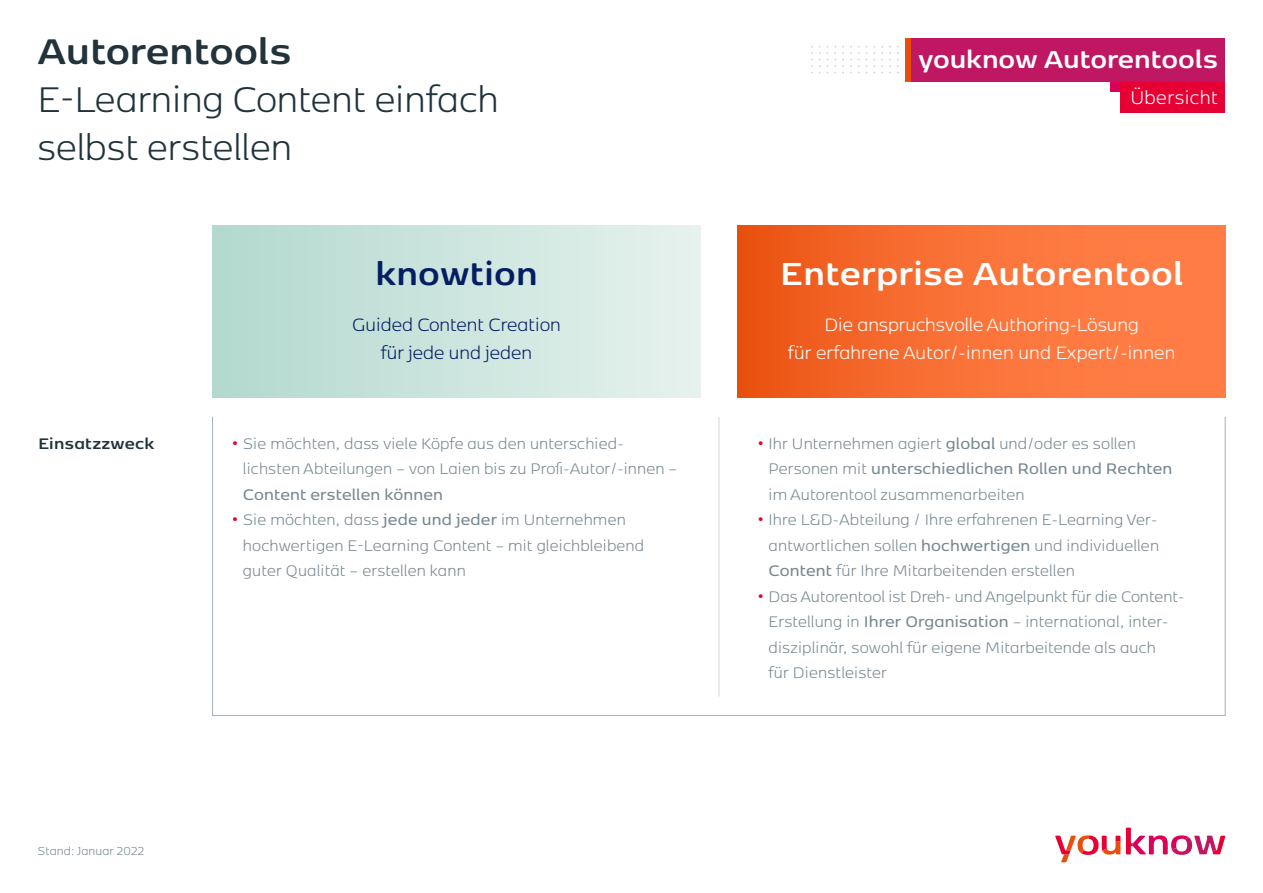
<style>
.page{position:relative;width:1263px;height:893px;background:#fff}
.page>*{position:absolute;margin:0;border:0;box-sizing:border-box;transform-origin:0 0}
.t1{font:300 42px "Kobenhavn Sans";color:#21333b}
.t2{font:700 42px "Kobenhavn Sans";letter-spacing:-.005em;color:#21333b}
._04-Fließtext_Tabell{font:700 37.5px "Kobenhavn Sans";letter-spacing:.01em;color:#fff}
._04-Fließtext_Tabell-2{font:700 37.5px "Kobenhavn Sans";letter-spacing:.01em;color:#041e62}
.t3{font:700 28.8px "Kobenhavn Sans";letter-spacing:-.005em;color:#fff}
.t4{font:300 21.6px "Kobenhavn Sans";letter-spacing:.02em;color:#fff}
._04-Fließtext_Tabell-3{font:300 21px/28.5px "Kobenhavn Sans";color:#fff;text-align:center}
._04-Fließtext_Tabell-4{font:300 21px/28.5px "Kobenhavn Sans";color:#041e62;text-align:center}
._04-Fließtext_Tabell-5{font:300 18px/25.5px "Kobenhavn Sans";letter-spacing:.01em;color:#778992}
._04-Fließtext_Tabell-6{font:700 18px "Kobenhavn Sans";letter-spacing:.01em;color:#21333b}
.paragraph-light-36pt{font:300 13.5px "Kobenhavn Sans";letter-spacing:.01em;color:#778992}
.s1{font-weight:800;font-size:24px;color:#e60033}
.s2{font-weight:600}
</style>
<div class="page">
<hr style="left:719px;top:417px;width:1px;height:279px;background:#d0d8dd">
<div style="left:1110px;top:82px;width:11px;height:10px;background:#db0059"></div>
<div style="left:911px;top:38px;width:314px;height:44px;background:#bf1761"></div>
<div style="left:906px;top:38px;width:5px;height:44px;background:#e84f0d"></div>
<svg style="left:889px;top:46px;width:2px;height:27px"></svg>
<svg style="left:897px;top:46px;width:2px;height:27px"></svg>
<svg style="left:811px;top:46px;width:2px;height:27px"></svg>
<svg style="left:826px;top:46px;width:2px;height:27px"></svg>
<svg style="left:834px;top:46px;width:2px;height:27px"></svg>
<svg style="left:842px;top:46px;width:2px;height:27px"></svg>
<svg style="left:850px;top:46px;width:2px;height:27px"></svg>
<svg style="left:858px;top:46px;width:2px;height:27px"></svg>
<svg style="left:873px;top:46px;width:2px;height:27px"></svg>
<svg style="left:881px;top:46px;width:2px;height:27px"></svg>
<div style="left:1121px;top:82px;width:104px;height:31px;background:#e60033"></div>
<svg style="left:1055px;top:835px;width:65px;height:27px"></svg>
<svg style="left:1126px;top:828px;width:99px;height:27px"></svg>
<div style="left:738px;top:226px;width:487px;height:172px;background:linear-gradient(to right,#ed5919,#ff864f)"></div>
<div style="left:213px;top:226px;width:487px;height:172px;background:linear-gradient(to right,#b2d9cf,#e7f2ee)"></div>
<p class="t2" style="left:38px;top:21px;width:255px">Autorentools</p>
<p class="t1" style="left:38px;top:72px;width:463px">E-Learning Content einfach</p>
<p class="t1" style="left:38px;top:120px;width:256px">selbst erstellen</p>
<p class="_04-Fließtext_Tabell-6" style="left:38px;top:430px;width:118px">Einsatzzweck</p>
<p class="_04-Fließtext_Tabell-2" style="left:375px;top:246px;width:164px">knowtion</p>
<p class="_04-Fließtext_Tabell-4" style="left:352px;top:309px;width:210px">Guided Content Creation für jede und jeden</p>
<p class="_04-Fließtext_Tabell-5" style="left:243px;top:429px;width:436px;text-indent:-11px"><span class="s1">·</span> Sie möchten, dass viele Köpfe aus den unterschied&shy;lichsten Abteilungen – von Laien bis zu Profi-Autor/-innen –<br><span class="s2">Content erstellen können</span></p>
<p class="_04-Fließtext_Tabell-5" style="left:243px;top:506px;width:403px;text-indent:-11px"><span class="s1">·</span> Sie möchten, dass <span class="s2">jede und jeder</span> im Unternehmen hochwertigen E-Learning Content – mit gleichbleibend guter Qualität – erstellen kann</p>
<p class="paragraph-light-36pt" style="left:38px;top:842px;width:108px">Stand: Januar 2022</p>
<p class="t3" style="left:918px;top:38px;width:301px">youknow Autorentools</p>
<p class="t4" style="left:1130px;top:83px;width:89px">Übersicht</p>
<p class="_04-Fließtext_Tabell" style="left:780px;top:246px;width:405px">Enterprise Autorentool</p>
<p class="_04-Fließtext_Tabell-3" style="left:788px;top:309px;width:389px">Die anspruchsvolle Authoring-Lösung<br>für erfahrene Autor/-innen und Expert/-innen</p>
<p class="_04-Fließtext_Tabell-5" style="left:768px;top:429px;width:405px;text-indent:-11px"><span class="s1">·</span> Ihr Unternehmen agiert <span class="s2">global</span> und/oder es sollen<br>Personen mit <span class="s2">unterschiedlichen Rollen und Rechten </span>im Autorentool zusammenarbeiten</p>
<p class="_04-Fließtext_Tabell-5" style="left:768px;top:506px;width:392px;text-align:justify;text-indent:-11px"><span class="s1">·</span> Ihre L&amp;D-Abteilung / Ihre erfahrenen E-Learning Ver&shy;antwortlichen sollen <span class="s2">hochwertigen</span> und individuellen <span class="s2">Content</span> für Ihre Mitarbeitenden erstellen</p>
<p class="_04-Fließtext_Tabell-5" style="left:768px;top:582px;width:417px;text-indent:-11px"><span class="s1">·</span> Das Autorentool ist Dreh- und Angelpunkt für die Content-Erstellung in <span class="s2">Ihrer Organisation</span> – international, inter&shy;disziplinär, sowohl für eigene Mitarbeitende als auch<br>für Dienstleister</p>
</div>
